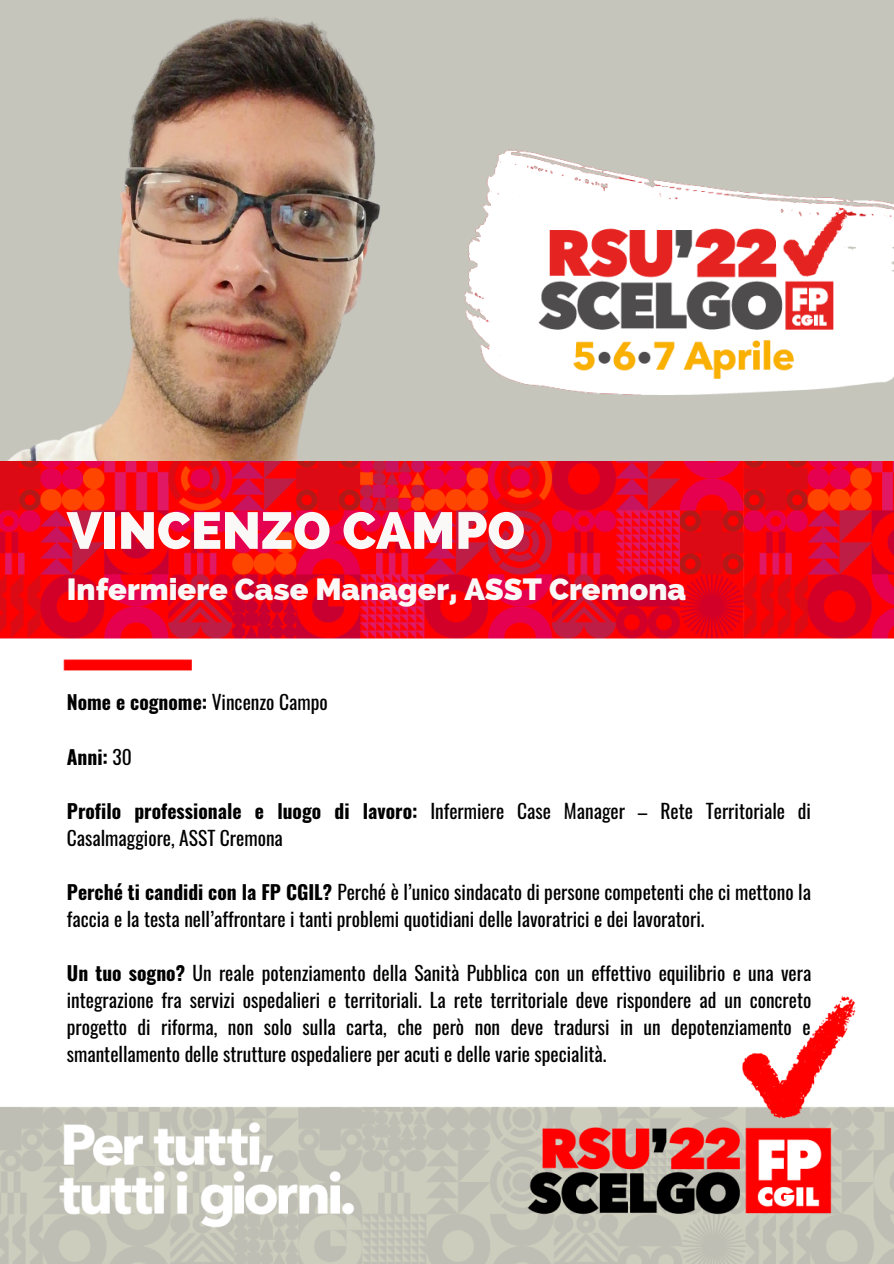
<style>
.page{position:relative;width:894px;height:1264px;background:#fff}
.page>*{position:absolute;margin:0;border:0;box-sizing:border-box;transform-origin:0 0}
.t1{font:800 51.75px "Raleway";color:#faf9f8}
.t2{font:800 30.75px "Raleway";color:#faf9f8}
.t3{font:19.5px/27px "Oswald";color:#000}
.t4{font:700 19.5px "Oswald";color:#000}
.s1{font-weight:400}
.s2{font-weight:700}
</style>
<div class="page">
<div style="left:0;top:0;width:893px;height:492px;background:#c6c5bc"></div>
<img style="left:7px;top:17px;width:373px;height:444px">
<img style="left:0;top:461px;width:893px;height:802px">
<img style="left:464px;top:149px;width:429px;height:246px">
<p class="t1" style="left:67px;top:500px;width:459px">VINCENZO CAMPO</p>
<p class="t2" style="left:67px;top:570px;width:620px">Infermiere Case Manager, ASST Cremona</p>
<p class="t4" style="left:67px;top:687px;width:262px">Nome e cognome: <span class="s1">Vincenzo Campo</span></p>
<p class="t4" style="left:67px;top:741px;width:66px">Anni: <span class="s1">30</span></p>
<p class="t3" style="left:67px;top:796px;width:745px"><span class="s2">Profilo professionale e luogo di lavoro:</span> Infermiere Case Manager – Rete Territoriale di<br>Casalmaggiore, ASST Cremona</p>
<p class="t3" style="left:67px;top:877px;width:745px"><span class="s2">Perché ti candidi con la FP CGIL?</span> Perché è l’unico sindacato di persone competenti che ci mettono la faccia e la testa nell’affrontare i tanti problemi quotidiani delle lavoratrici e dei lavoratori.</p>
<p class="t3" style="left:67px;top:958px;width:745px;text-align:justify"><span class="s2">Un tuo sogno?</span> Un reale potenziamento della Sanità Pubblica con un effettivo equilibrio e una vera integrazione fra servizi ospedalieri e territoriali. La rete territoriale deve rispondere ad un concreto progetto di riforma, non solo sulla carta, che però non deve tradursi in un depotenziamento e smantellamento delle strutture ospedaliere per acuti e delle varie specialità.</p>
</div>
